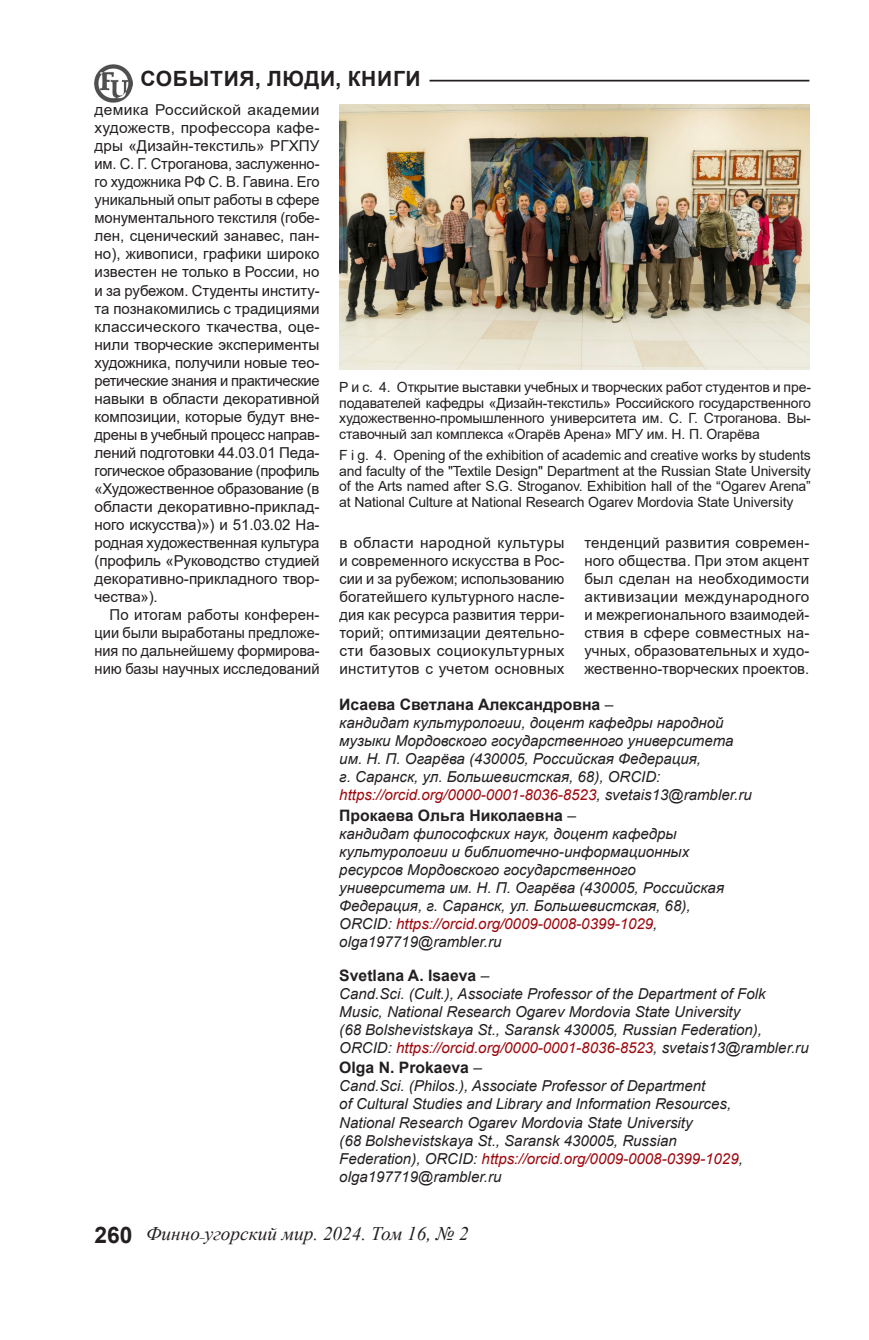
<style>
.page{position:relative;width:869px;height:1340px;background:#fff}
.page>*{position:absolute;margin:0;border:0;box-sizing:border-box;transform-origin:0 0}
.t1{font:700 21px "Arial";letter-spacing:.035em;color:#231f20}
.t2{font:italic 19.25px "Times New Roman";color:#231f20}
.t3{font:700 15.75px "Arial";color:#231f20}
.t4{font:15.05px/18px "Arial";color:#231f20;text-align:justify}
.t5{font:italic 15.05px/18px "Arial";color:#231f20}
.t6{font:14px/15.8px "Arial";letter-spacing:-.01em;color:#231f20;text-align:justify}
.s1{font-weight:400}
.s2{color:#9d070d}
.s3{font-family:"Arial";font-weight:700;font-style:normal;font-size:22.75px}
</style>
<div class="page">
<hr style="left:429px;top:80px;width:380px;height:1px;background:#231f20">
<img style="left:94px;top:64px;width:39px;height:39px">
<img style="left:339px;top:104px;width:470px;height:266px">
<h1 class="t1" style="left:140px;top:64px;width:282px">СОБЫТИЯ, ЛЮДИ, КНИГИ</h1>
<p class="t4" style="left:94px;top:101px;width:226px">демика Российской академии художеств, профессора кафе&shy;дры «Дизайн-текстиль» РГХПУ им. С. Г. Строганова, заслуженно&shy;го художника РФ С. В. Гавина. Его уникальный опыт работы в сфере монументального текстиля (гобе&shy;лен, сценический занавес, пан&shy;но), живописи, графики широко известен не только в России, но и за рубежом. Студенты институ&shy;та познакомились с традициями классического ткачества, оце&shy;нили творческие эксперименты художника, получили новые тео&shy;ретические знания и практические навыки в области декоративной композиции, которые будут вне&shy;дрены в учебный процесс направ&shy;лений подготовки 44.03.01 Педа&shy;гогическое образование (профиль «Художественное образование (в области декоративно-приклад&shy;ного искусства)») и 51.03.02 На&shy;родная художественная культура (профиль «Руководство студией декоративно-прикладного твор&shy;чества»).</p>
<p class="t4" style="left:94px;top:605px;width:226px;text-indent:15px">По итогам работы конферен&shy;ции были выработаны предложе&shy;ния по дальнейшему формирова&shy;нию базы научных исследований</p>
<p class="t6" style="left:339px;top:379px;width:473px">Р и с. 4. Открытие выставки учебных и творческих работ студентов и пре&shy;подавателей кафедры «Дизайн-текстиль» Российского государственного художественно-промышленного университета им. С. Г. Строганова. Вы&shy;ставочный зал комплекса «Огарёв Арена» МГУ им. Н. П. Огарёва</p>
<p class="t6" style="left:339px;top:447px;width:473px">F i g. 4. Opening of the exhibition of academic and creative works by students and faculty of the "Textile Design" Department at the Russian State University of the Arts named after S.G. Stroganov. Exhibition hall of the “Ogarev Arena” at National Culture at National Research Ogarev Mordovia State University</p>
<p class="t4" style="left:339px;top:533px;width:226px">в области народной культуры и современного искусства в Рос&shy;сии и за рубежом; использованию богатейшего культурного насле&shy;дия как ресурса развития терри&shy;торий; оптимизации деятельно&shy;сти базовых социокультурных институтов с учетом основных</p>
<p class="t4" style="left:584px;top:533px;width:226px">тенденций развития современ&shy;ного общества. При этом акцент был сделан на необходимости активизации международного и межрегионального взаимодей&shy;ствия в сфере совместных на&shy;учных, образовательных и худо&shy;жественно-творческих проектов.</p>
<p class="t3" style="left:339px;top:693px;width:275px">Исаева Светлана Александровна <span class="s1">–</span></p>
<p class="t5" style="left:339px;top:713px;width:414px">кандидат культурологии, доцент кафедры народной музыки Мордовского государственного университета им. Н. П. Огарёва (430005, Российская Федерация,<br>г. Саранск, ул. Большевистская, 68), ORCID: <span class="s2">https://orcid.org/0000-0001-8036-8523</span>, svetais13@rambler.ru</p>
<p class="t3" style="left:339px;top:804px;width:238px">Прокаева Ольга Николаевна <span class="s1">–</span></p>
<p class="t5" style="left:339px;top:824px;width:386px">кандидат философских наук, доцент кафедры культурологии и библиотечно-информационных ресурсов Мордовского государственного университета им. Н. П. Огарёва (430005, Российская Федерация, г. Саранск, ул. Большевистская, 68), ORCID: <span class="s2">https://orcid.org/0009-0008-0399-1029</span>, olga197719@rambler.ru</p>
<p class="t3" style="left:339px;top:963px;width:152px">Svetlana A. Isaeva <span class="s1">–</span></p>
<p class="t5" style="left:339px;top:984px;width:470px">Cand.Sci. (Cult.), Associate Professor of the Department of Folk Music, National Research Ogarev Mordovia State University<br>(68 Bolshevistskaya St., Saransk 430005, Russian Federation), ORCID: <span class="s2">https://orcid.org/0000-0001-8036-8523</span>, svetais13@rambler.ru</p>
<p class="t3" style="left:339px;top:1056px;width:144px">Olga N. Prokaeva <span class="s1">–</span></p>
<p class="t5" style="left:339px;top:1077px;width:405px">Cand.Sci. (Philos.), Associate Professor of Department<br>of Cultural Studies and Library and Information Resources, National Research Ogarev Mordovia State University<br>(68 Bolshevistskaya St., Saransk 430005, Russian Federation), ORCID: <span class="s2">https://orcid.org/0009-0008-0399-1029</span>, olga197719@rambler.ru</p>
<p class="t2" style="left:94px;top:1220px;width:376px"><span class="s3">260</span> Финно–угорский мир. 2024. Том 16, № 2</p>
</div>
